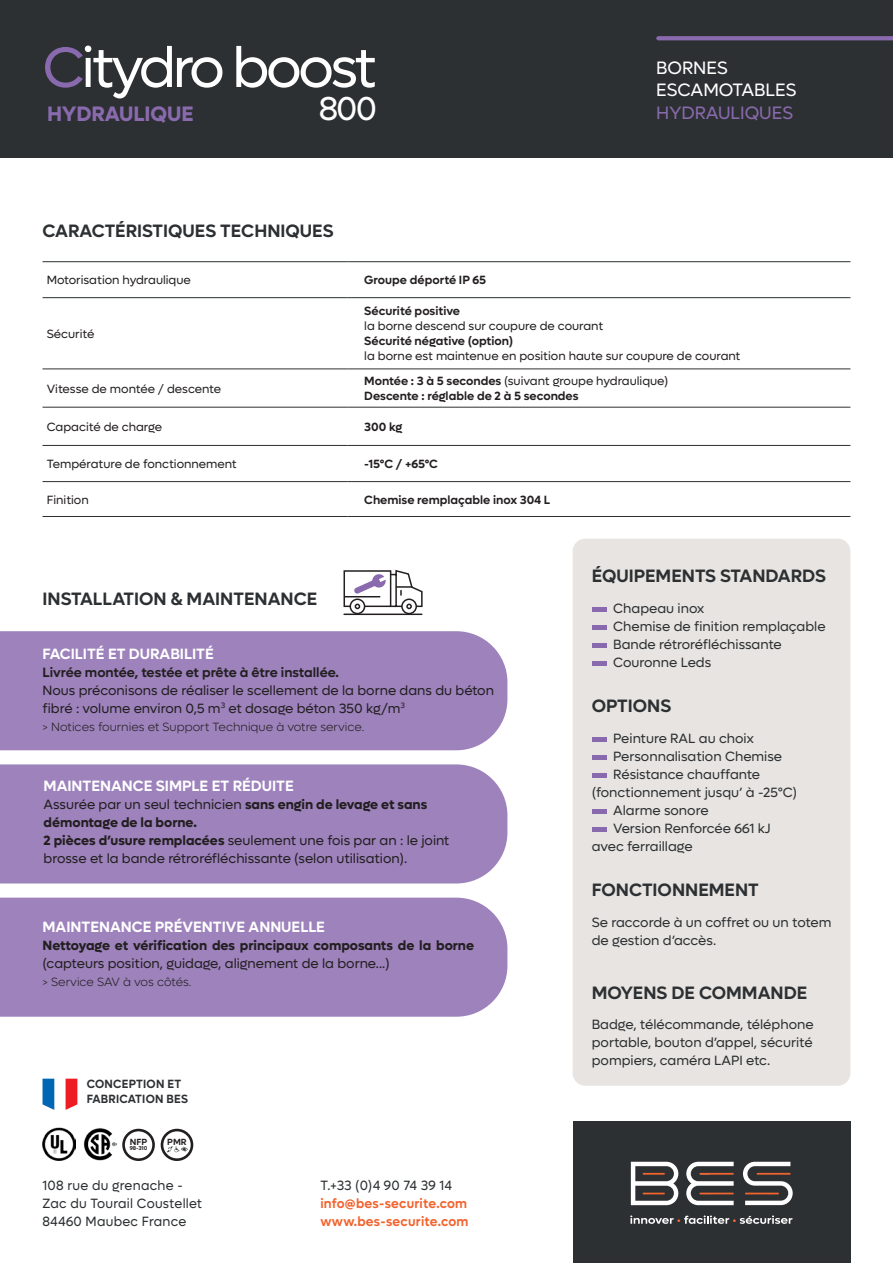
<style>
.page{position:relative;width:893px;height:1263px;background:#fff}
.page>*{position:absolute;margin:0;border:0;box-sizing:border-box;transform-origin:0 0}
.t1{font:57px "Lufga";letter-spacing:-.06em;color:#fff}
.t2{font:33.3px "Lufga";color:#fff}
.t3{font:700 21px "Lufga";color:#8a6aae}
.t4{font:600 18px "Lufga";color:#2c3032}
.t5{font:18px/22.5px "Lufga";color:#fff}
.t6{font:18px "Lufga";color:#8a6aae}
.t7{font:600 15px "Lufga";color:#fff}
.t8{font:13.5px/18px "Lufga";color:#2c3032}
.t9{font:13.5px/18px "Lufga";color:#231f20}
.t10{font:13.5px/18px "Lufga";letter-spacing:.02em;color:#2c3032;scale:.96 1}
.t11{font:700 13.5px "Lufga";color:#231f20}
.t12{font:600 13.5px "Lufga";color:#231f20}
.t13{font:600 13.5px/18px "Lufga";letter-spacing:.02em;color:#f2642f;scale:.96 1}
.t14{font:13.5px "Lufga";color:#2c3032;scale:.96 1}
.t15{font:12px "Lufga";color:#231f20}
.t16{font:600 12px/15px "Lufga";color:#231f20}
.t17{font:300 12px "Lufga";color:#231f20}
.t18{font:600 12px/15px "Lufga";letter-spacing:.02em;color:#2c3032;scale:.96 1}
.t19{font:600 9px "Lufga";color:#231f20}
.t20{font:600 5.55px "Lufga";color:#231f20}
.s1{color:#8a6aae}
.s2{font-weight:400}
.s3{font-weight:700}
</style>
<div class="page">
<div style="left:0;top:631px;width:507px;height:119px;background:#9d82bc"></div>
<div style="left:0;top:764px;width:507px;height:119px;background:#9d82bc"></div>
<div style="left:0;top:898px;width:507px;height:119px;background:#9d82bc"></div>
<div style="left:573px;top:1122px;width:277px;height:141px;background:#2c3032"></div>
<svg style="left:630px;top:1215px;width:162px;height:9px"></svg>
<svg style="left:686px;top:1162px;width:48px;height:43px"></svg>
<svg style="left:743px;top:1162px;width:50px;height:43px"></svg>
<svg style="left:631px;top:1162px;width:47px;height:43px"></svg>
<div style="left:0;top:0;width:893px;height:157px;background:#2c3032"></div>
<svg style="left:43px;top:262px;width:807px;height:221px"></svg>
<hr style="left:43px;top:261px;width:304px;height:1px;background:#2c3032">
<hr style="left:347px;top:261px;width:503px;height:1px;background:#2c3032">
<hr style="left:43px;top:297px;width:304px;height:1px;background:#2c3032">
<hr style="left:347px;top:297px;width:503px;height:1px;background:#2c3032">
<hr style="left:43px;top:369px;width:304px;height:1px;background:#2c3032">
<hr style="left:347px;top:369px;width:503px;height:1px;background:#2c3032">
<hr style="left:43px;top:407px;width:304px;height:1px;background:#2c3032">
<hr style="left:347px;top:407px;width:503px;height:1px;background:#2c3032">
<hr style="left:43px;top:445px;width:304px;height:1px;background:#2c3032">
<hr style="left:347px;top:445px;width:503px;height:1px;background:#2c3032">
<hr style="left:43px;top:481px;width:304px;height:1px;background:#2c3032">
<hr style="left:347px;top:481px;width:503px;height:1px;background:#2c3032">
<hr style="left:43px;top:516px;width:304px;height:1px;background:#2c3032">
<hr style="left:347px;top:516px;width:503px;height:1px;background:#2c3032">
<div style="left:573px;top:539px;width:277px;height:547px;background:#e8e4e2;border-radius:13px"></div>
<hr style="left:592px;top:607px;width:15px;height:4px;background:#8a6aae">
<hr style="left:592px;top:625px;width:15px;height:4px;background:#8a6aae">
<hr style="left:592px;top:643px;width:15px;height:4px;background:#8a6aae">
<hr style="left:592px;top:661px;width:15px;height:4px;background:#8a6aae">
<hr style="left:592px;top:737px;width:15px;height:4px;background:#8a6aae">
<hr style="left:592px;top:755px;width:15px;height:4px;background:#8a6aae">
<hr style="left:592px;top:773px;width:15px;height:4px;background:#8a6aae">
<hr style="left:592px;top:809px;width:15px;height:4px;background:#8a6aae">
<hr style="left:592px;top:827px;width:15px;height:4px;background:#8a6aae">
<svg style="left:656px;top:36px;width:237px;height:4px"></svg>
<svg style="left:43px;top:1079px;width:11px;height:31px"></svg>
<svg style="left:66px;top:1079px;width:11px;height:31px"></svg>
<img style="left:42px;top:1127px;width:33px;height:34px">
<img style="left:83px;top:1128px;width:34px;height:33px">
<div style="left:122px;top:1129px;width:33px;height:32px;border:3px solid #231f20;border-radius:50%"></div>
<div style="left:161px;top:1129px;width:32px;height:32px;border:3px solid #231f20;border-radius:50%"></div>
<svg style="left:167px;top:1146px;width:21px;height:6px"></svg>
<div style="left:343px;top:570px;width:48px;height:37px;border:2px solid #231f20"></div>
<div style="left:350px;top:598px;width:15px;height:16px;border:2px solid #231f20;border-radius:50%"></div>
<hr style="left:344px;top:613px;width:78px;height:2px;background:#231f20">
<div style="left:401px;top:598px;width:16px;height:16px;border:2px solid #231f20;border-radius:50%"></div>
<svg style="left:353px;top:569px;width:70px;height:40px"></svg>
<hr style="left:345px;top:596px;width:35px;height:1px;background:#231f20">
<h1 class="t1" style="left:43px;top:36px;width:336px"><span class="s1">C</span>itydro boost</h1>
<h3 class="t3" style="left:47px;top:102px;width:148px">HYDRAULIQUE</h3>
<h2 class="t2" style="left:319px;top:91px;width:60px">800</h2>
<h3 class="t4" style="left:43px;top:221px;width:292px">CARACTÉRISTIQUES TECHNIQUES</h3>
<p class="t15" style="left:47px;top:274px;width:146px">Motorisation hydraulique</p>
<p class="t16" style="left:364px;top:273px;width:123px">Groupe déporté IP 65</p>
<h3 class="t5" style="left:656px;top:56px;width:142px">BORNES<br>ESCAMOTABLES</h3>
<h3 class="t6" style="left:656px;top:103px;width:138px">HYDRAULIQUES</h3>
<p class="t15" style="left:47px;top:327px;width:49px">Sécurité</p>
<p class="t16" style="left:364px;top:304px;width:97px">Sécurité positive</p>
<p class="t15" style="left:364px;top:320px;width:240px">la borne descend sur coupure de courant</p>
<p class="t16" style="left:364px;top:334px;width:150px">Sécurité négative (option)</p>
<p class="t15" style="left:364px;top:350px;width:378px">la borne est maintenue en position haute sur coupure de courant</p>
<p class="t15" style="left:47px;top:382px;width:176px">Vitesse de montée / descente</p>
<p class="t16" style="left:364px;top:374px;width:305px">Montée : 3 à 5 secondes <span class="s2">(suivant groupe hydraulique)<br></span>Descente : réglable de 2 à 5 secondes</p>
<p class="t15" style="left:47px;top:420px;width:117px">Capacité de charge</p>
<p class="t16" style="left:364px;top:420px;width:40px">300 kg</p>
<p class="t15" style="left:47px;top:458px;width:191px">Température de fonctionnement</p>
<p class="t16" style="left:364px;top:457px;width:75px">-15°C / +65°C</p>
<p class="t15" style="left:47px;top:493px;width:44px">Finition</p>
<p class="t16" style="left:364px;top:492px;width:188px">Chemise remplaçable inox 304 L</p>
<h3 class="t4" style="left:43px;top:588px;width:276px">INSTALLATION &amp; MAINTENANCE</h3>
<p class="t7" style="left:43px;top:645px;width:173px">FACILITÉ ET DURABILITÉ</p>
<p class="t12" style="left:43px;top:665px;width:298px">Livrée montée, testée et prête à être installée.</p>
<p class="t9" style="left:43px;top:681px;width:453px">Nous préconisons de réaliser le scellement de la borne dans du béton fibré : volume environ 0,5 m<sup>3</sup> et dosage béton 350 kg/m<sup>3</sup></p>
<p class="t17" style="left:43px;top:721px;width:323px">&gt; Notices fournies et Support Technique à votre service.</p>
<p class="t7" style="left:44px;top:778px;width:252px">MAINTENANCE SIMPLE ET RÉDUITE</p>
<p class="t9" style="left:44px;top:795px;width:407px">Assurée par un seul technicien <span class="s3">sans engin de levage et sans démontage de la borne.<br>2 pièces d’usure remplacées</span> seulement une fois par an : le joint brosse et la bande rétroréfléchissante (selon utilisation).</p>
<p class="t7" style="left:43px;top:918px;width:284px">MAINTENANCE PRÉVENTIVE ANNUELLE</p>
<p class="t11" style="left:43px;top:937px;width:433px">Nettoyage et vérification des principaux composants de la borne</p>
<p class="t9" style="left:43px;top:954px;width:349px">(capteurs position, guidage, alignement de la borne...)</p>
<p class="t17" style="left:43px;top:976px;width:151px">&gt; Service SAV à vos côtés.</p>
<p class="t18" style="left:87px;top:1077px;width:107px">CONCEPTION ET<br>FABRICATION BES</p>
<p class="t19" style="left:130px;top:1138px;width:19px">NFP</p>
<p class="t20" style="left:130px;top:1145px;width:19px">98-310</p>
<p class="t19" style="left:167px;top:1138px;width:21px">PMR</p>
<p class="t10" style="left:43px;top:1176px;width:168px">108 rue du grenache -<br>Zac du Tourail Coustellet<br>84460 Maubec France</p>
<p class="t14" style="left:320px;top:1177px;width:139px">T.+33 (0)4 90 74 39 14</p>
<p class="t13" style="left:320px;top:1194px;width:156px">info@bes-securite.com www.bes-securite.com</p>
<h3 class="t4" style="left:592px;top:566px;width:236px">ÉQUIPEMENTS STANDARDS</h3>
<p class="t8" style="left:613px;top:599px;width:214px">Chapeau inox<br>Chemise de finition remplaçable<br>Bande rétroréfléchissante<br>Couronne Leds</p>
<h3 class="t4" style="left:592px;top:696px;width:81px">OPTIONS</h3>
<p class="t8" style="left:613px;top:729px;width:143px">Peinture RAL au choix</p>
<p class="t8" style="left:613px;top:747px;width:170px">Personnalisation Chemise</p>
<p class="t8" style="left:613px;top:765px;width:148px">Résistance chauffante</p>
<p class="t8" style="left:592px;top:783px;width:207px">(fonctionnement jusqu’ à -25°C)</p>
<p class="t8" style="left:613px;top:801px;width:97px">Alarme sonore</p>
<p class="t8" style="left:613px;top:819px;width:159px">Version Renforcée 661 kJ</p>
<p class="t8" style="left:592px;top:837px;width:102px">avec ferraillage</p>
<h3 class="t4" style="left:592px;top:880px;width:169px">FONCTIONNEMENT</h3>
<p class="t8" style="left:592px;top:913px;width:241px">Se raccorde à un coffret ou un totem de gestion d’accès.</p>
<h3 class="t4" style="left:592px;top:982px;width:217px">MOYENS DE COMMANDE</h3>
<p class="t8" style="left:592px;top:1016px;width:223px;text-align:justify">Badge, télécommande, téléphone portable, bouton d’appel, sécurité pompiers, caméra LAPI etc.</p>
</div>
